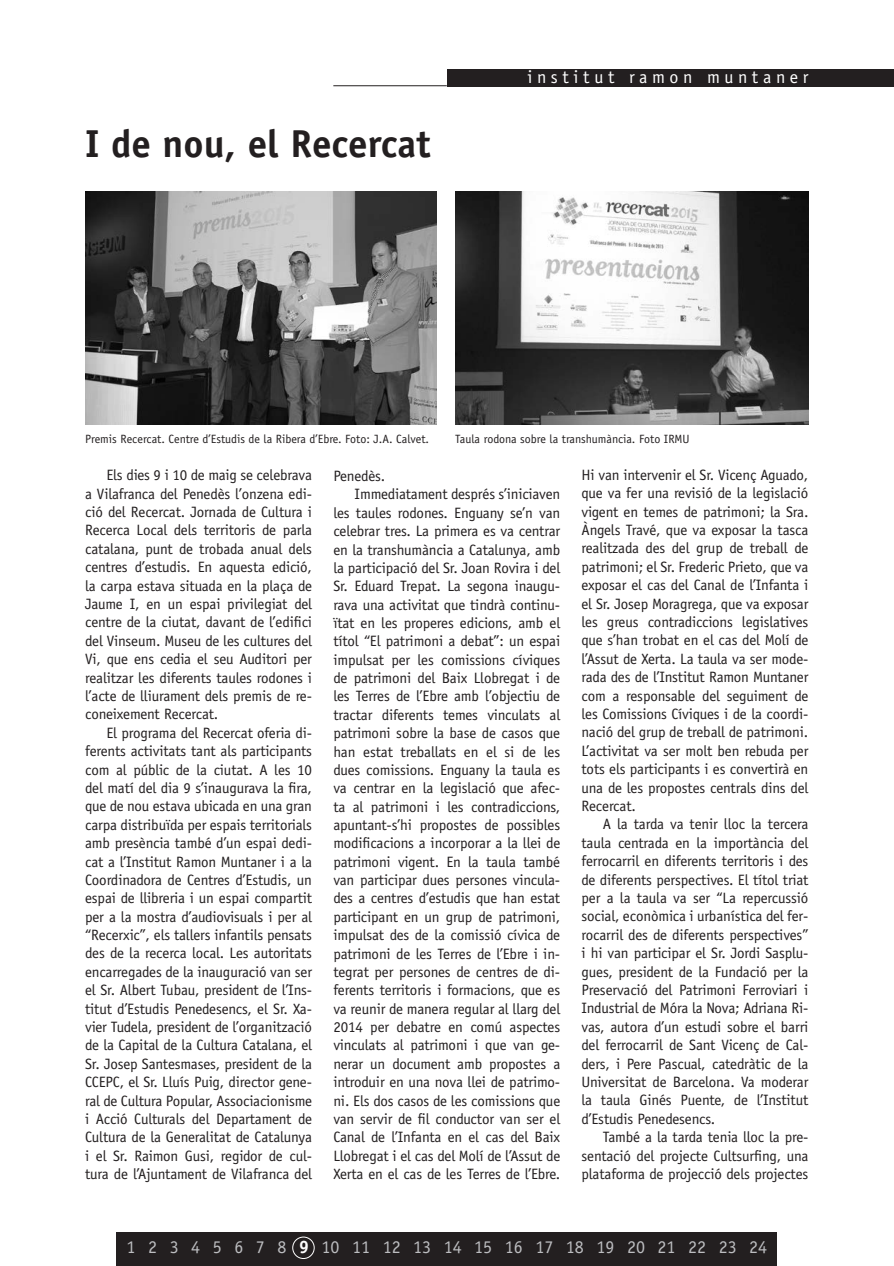
<style>
.page{position:relative;width:894px;height:1266px;background:#fff}
.page>*{position:absolute;margin:0;border:0;box-sizing:border-box;transform-origin:0 0}
.Titols{font:700 39px "Officina Sans";color:#231f20}
.t1{font:18px "Officina Sans";color:#bcbdc0}
.t2{font:18px "Officina Sans";letter-spacing:.26em;color:#fff}
.Text{font:15px/18.5px "Officina Sans";letter-spacing:-.01em;color:#231f20;text-align:justify}
.Peu_de_foto{font:12px "Officina Sans";color:#231f20}
.s1{font-weight:700;color:#fff}
</style>
<div class="page">
<div style="left:117px;top:1232px;width:660px;height:34px;background:#231f20"></div>
<div style="left:447px;top:69px;width:446px;height:17px;background:#231f20"></div>
<hr style="left:333px;top:85px;width:114px;height:1px;background:#231f20">
<div style="left:292px;top:1236px;width:22px;height:22px;border:1px solid #fff;border-radius:50%"></div>
<img style="left:85px;top:191px;width:351px;height:233px">
<img style="left:455px;top:191px;width:353px;height:233px">
<p class="Titols" style="left:85px;top:120px;width:347px">I de nou, el Recercat</p>
<p class="t2" style="left:527px;top:66px;width:282px">institut ramon muntaner</p>
<p class="Peu_de_foto" style="left:85px;top:432px;width:345px">Premis Recercat. Centre d’Estudis de la Ribera d’Ebre. Foto: J.A. Calvet.</p>
<p class="Peu_de_foto" style="left:455px;top:432px;width:236px">Taula rodona sobre la transhumància. Foto IRMU</p>
<p class="Text" style="left:85px;top:466px;width:228px;text-indent:21px">Els dies 9 i 10 de maig se celebrava a Vilafranca del Penedès l’onzena edi&shy;ció del Recercat. Jornada de Cultura i Recerca Local dels territoris de parla catalana, punt de trobada anual dels centres d’estudis. En aquesta edició, la carpa estava situada en la plaça de Jaume I, en un espai privilegiat del centre de la ciutat, davant de l’edifici del Vinseum. Museu de les cultures del Vi, que ens cedia el seu Auditori per realitzar les diferents taules rodones i l’acte de lliurament dels premis de re&shy;coneixement Recercat.</p>
<p class="Text" style="left:85px;top:723px;width:228px;text-indent:21px">El programa del Recercat oferia di&shy;ferents activitats tant als participants com al públic de la ciutat. A les 10 del matí del dia 9 s’inaugurava la fira, que de nou estava ubicada en una gran carpa distribuïda per espais territorials amb presència també d’un espai dedi&shy;cat a l’Institut Ramon Muntaner i a la Coordinadora de Centres d’Estudis, un espai de llibreria i un espai compartit per a la mostra d’audiovisuals i per al “Recerxic”, els tallers infantils pensats des de la recerca local. Les autoritats encarregades de la inauguració van ser el Sr. Albert Tubau, president de l’Ins&shy;titut d’Estudis Penedesencs, el Sr. Xa&shy;vier Tudela, president de l’organització de la Capital de la Cultura Catalana, el Sr. Josep Santesmases, president de la CCEPC, el Sr. Lluís Puig, director gene&shy;ral de Cultura Popular, Associacionisme i Acció Culturals del Departament de Cultura de la Generalitat de Catalunya i el Sr. Raimon Gusi, regidor de cul&shy;tura de l’Ajuntament de Vilafranca del</p>
<p class="Text" style="left:333px;top:467px;width:53px">Penedès.</p>
<p class="Text" style="left:333px;top:485px;width:228px;text-indent:21px">Immediatament després s’iniciaven les taules rodones. Enguany se’n van celebrar tres. La primera es va centrar en la transhumància a Catalunya, amb la participació del Sr. Joan Rovira i del Sr. Eduard Trepat. La segona inaugu&shy;rava una activitat que tindrà continu&shy;ïtat en les properes edicions, amb el títol “El patrimoni a debat”: un espai impulsat per les comissions cíviques de patrimoni del Baix Llobregat i de les Terres de l’Ebre amb l’objectiu de tractar diferents temes vinculats al patrimoni sobre la base de casos que han estat treballats en el si de les dues comissions. Enguany la taula es va centrar en la legislació que afec&shy;ta al patrimoni i les contradiccions, apuntant-s’hi propostes de possibles modificacions a incorporar a la llei de patrimoni vigent. En la taula també van participar dues persones vincula&shy;des a centres d’estudis que han estat participant en un grup de patrimoni, impulsat des de la comissió cívica de patrimoni de les Terres de l’Ebre i in&shy;tegrat per persones de centres de di&shy;ferents territoris i formacions, que es va reunir de manera regular al llarg del 2014 per debatre en comú aspectes vinculats al patrimoni i que van ge&shy;nerar un document amb propostes a introduir en una nova llei de patrimo&shy;ni. Els dos casos de les comissions que van servir de fil conductor van ser el Canal de l’Infanta en el cas del Baix Llobregat i el cas del Molí de l’Assut de Xerta en el cas de les Terres de l’Ebre.</p>
<p class="Text" style="left:581px;top:465px;width:228px">Hi van intervenir el Sr. Vicenç Aguado, que va fer una revisió de la legislació vigent en temes de patrimoni; la Sra.<br>Àngels Travé, que va exposar la tasca realitzada des del grup de treball de patrimoni; el Sr. Frederic Prieto, que va exposar el cas del Canal de l’Infanta i el Sr. Josep Moragrega, que va exposar les greus contradiccions legislatives que s’han trobat en el cas del Molí de l’Assut de Xerta. La taula va ser mode&shy;rada des de l’Institut Ramon Muntaner com a responsable del seguiment de les Comissions Cíviques i de la coordi&shy;nació del grup de treball de patrimoni.<br>L’activitat va ser molt ben rebuda per tots els participants i es convertirà en una de les propostes centrals dins del Recercat.</p>
<p class="Text" style="left:581px;top:815px;width:228px;text-indent:21px">A la tarda va tenir lloc la tercera taula centrada en la importància del ferrocarril en diferents territoris i des de diferents perspectives. El títol triat per a la taula va ser “La repercussió social, econòmica i urbanística del fer&shy;rocarril des de diferents perspectives” i hi van participar el Sr. Jordi Sasplu&shy;gues, president de la Fundació per la Preservació del Patrimoni Ferroviari i Industrial de Móra la Nova; Adriana Ri&shy;vas, autora d’un estudi sobre el barri del ferrocarril de Sant Vicenç de Cal&shy;ders, i Pere Pascual, catedràtic de la Universitat de Barcelona. Va moderar la taula Ginés Puente, de l’Institut d’Estudis Penedesencs.</p>
<p class="Text" style="left:581px;top:1128px;width:228px;text-indent:21px">També a la tarda tenia lloc la pre&shy;sentació del projecte Cultsurfing, una plataforma de projecció dels projectes</p>
<p class="t1" style="left:127px;top:1236px;width:642px">1 2 3 4 5 6 7 8 <span class="s1">9</span> 10 11 12 13 14 15 16 17 18 19 20 21 22 23 24</p>
</div>
